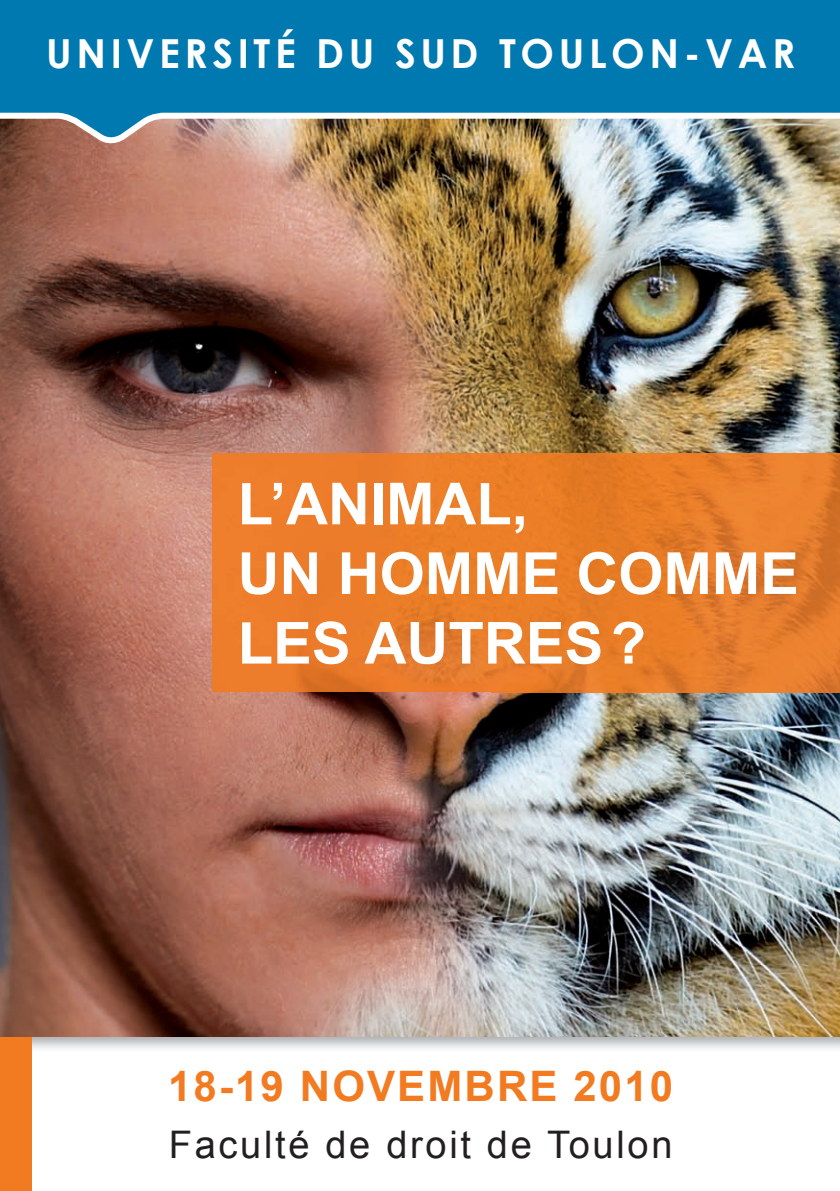
<style>
.page{position:relative;width:840px;height:1191px;background:#fff}
.page>*{position:absolute;margin:0;border:0;box-sizing:border-box;transform-origin:0 0}
.t1{font:700 58px/69.6px "Arial";color:#fff}
.t2{font:700 42px "Arial";letter-spacing:.05em;color:#f27b21}
.t3{font:700 40px "Century Gothic";letter-spacing:.115em;color:#fff}
.t4{font:38px "Arial";letter-spacing:.07em;color:#231f20}
</style>
<div class="page">
<img style="left:0;top:145px;width:839px;height:1046px">
<img style="left:212px;top:453px;width:627px;height:239px">
<div style="left:0;top:1037px;width:31px;height:154px;background:#f27b21"></div>
<svg style="left:0;top:0;width:839px;height:145px;background:#2682a9"></svg>
<p class="t3" style="left:46px;top:28px;width:750px">UNIVERSITÉ DU SUD TOULON-VAR</p>
<p class="t1" style="left:237px;top:471px;width:562px">L’ANIMAL,<br>UN HOMME COMME<br>LES AUTRES ?</p>
<p class="t2" style="left:168px;top:1058px;width:506px">18-19 NOvEMBRE 2010</p>
<p class="t4" style="left:169px;top:1120px;width:505px">Faculté de droit de Toulon</p>
</div>
